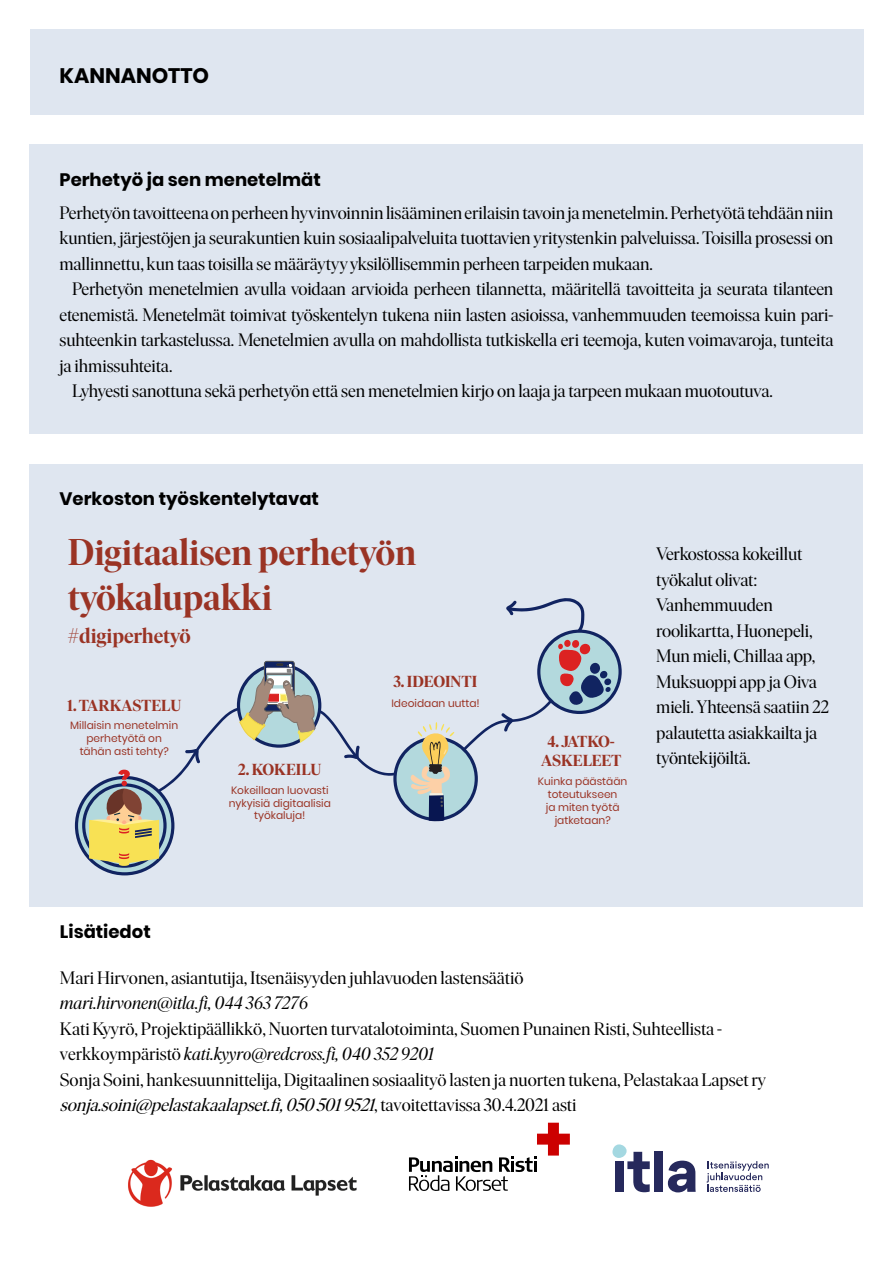
<style>
.page{position:relative;width:893px;height:1263px;background:#fff}
.page>*{position:absolute;margin:0;border:0;box-sizing:border-box;transform-origin:0 0}
.t1{font:600 37.2px/44.5px "Ivar Display";color:#9a3324}
.t2{font:600 21.3px "Ivar Display";letter-spacing:-.005em;color:#9a3324}
.t3{font:700 21px "Poppins";color:#000}
.t4{font:18px/25.5px "Ivar Display";color:#000}
.t5{font:700 18px "Poppins";color:#000}
.t6{font:italic 18px "Ivar Display";color:#000}
.t7{font:700 15.9px/19px "Ivar Display";color:#9a3324;text-align:center}
.t8{font:10.65px/12.8px "Poppins";color:#9a3324;text-align:center}
.s1{font-style:italic}
</style>
<div class="page">
<div style="left:30px;top:30px;width:833px;height:85px;background:#dfe6f0"></div>
<div style="left:30px;top:145px;width:833px;height:289px;background:#dfe6f0"></div>
<div style="left:30px;top:463px;width:833px;height:443px;background:#dfe6f0"></div>
<svg style="left:75px;top:598px;width:547px;height:277px"></svg>
<div style="left:612px;top:1144px;width:15px;height:14px;background:#a4d8e1;border-radius:6px"></div>
<div style="left:615px;top:1161px;width:9px;height:31px;background:#26295c"></div>
<svg style="left:627px;top:1152px;width:23px;height:40px"></svg>
<div style="left:654px;top:1152px;width:9px;height:40px;background:#26295c"></div>
<svg style="left:668px;top:1160px;width:28px;height:32px"></svg>
<svg style="left:707px;top:1161px;width:62px;height:31px"></svg>
<svg style="left:409px;top:1123px;width:161px;height:68px"></svg>
<img style="left:128px;top:1159px;width:229px;height:48px">
<p class="t3" style="left:60px;top:64px;width:151px">KANNANOTTO</p>
<p class="t5" style="left:60px;top:169px;width:263px">Perhetyö ja sen menetelmät</p>
<p class="t4" style="left:60px;top:200px;width:775px;text-align:justify">Perhetyön tavoitteena on perheen hyvinvoinnin lisääminen erilaisin tavoin ja menetelmin. Perhetyötä tehdään niin kuntien, järjestöjen ja seurakuntien kuin sosiaalipalveluita tuottavien yritystenkin palveluissa. Toisilla prosessi on mallinnettu, kun taas toisilla se määräytyy yksilöllisemmin perheen tarpeiden mukaan.</p>
<p class="t4" style="left:72px;top:277px;width:763px">Perhetyön menetelmien avulla voidaan arvioida perheen tilannetta, määritellä tavoitteita ja seurata tilanteen</p>
<p class="t4" style="left:60px;top:302px;width:775px">etenemistä. Menetelmät toimivat työskentelyn tukena niin lasten asioissa, vanhemmuuden teemoissa kuin pari-</p>
<p class="t4" style="left:60px;top:328px;width:775px">suhteenkin tarkastelussa. Menetelmien avulla on mahdollista tutkiskella eri teemoja, kuten voimavaroja, tunteita</p>
<p class="t4" style="left:60px;top:353px;width:114px">ja ihmissuhteita.</p>
<p class="t4" style="left:72px;top:379px;width:702px">Lyhyesti sanottuna sekä perhetyön että sen menetelmien kirjo on laaja ja tarpeen mukaan muotoutuva.</p>
<p class="t5" style="left:60px;top:488px;width:261px">Verkoston työskentelytavat</p>
<h1 class="t1" style="left:68px;top:531px;width:350px">Digitaalisen perhetyön työkalupakki</h1>
<p class="t2" style="left:68px;top:624px;width:125px">#digiperhetyö</p>
<p class="t7" style="left:67px;top:696px;width:116px">1. TARKASTELU</p>
<p class="t8" style="left:70px;top:719px;width:110px">Millaisin menetelmin perhetyötä on tähän asti tehty?</p>
<p class="t7" style="left:238px;top:760px;width:85px">2. KOKEILU</p>
<p class="t8" style="left:229px;top:784px;width:104px">Kokeillaan luovasti nykyisiä digitaalisia työkaluja!</p>
<p class="t7" style="left:393px;top:673px;width:85px">3. IDEOINTI</p>
<p class="t8" style="left:391px;top:697px;width:90px">Ideoidaan uutta!</p>
<p class="t7" style="left:541px;top:732px;width:82px">4. JATKO-<br>ASKELEET</p>
<p class="t8" style="left:538px;top:775px;width:91px">Kuinka päästään toteutukseen<br>ja miten työtä jatketaan?</p>
<p class="t4" style="left:656px;top:542px;width:174px">Verkostossa kokeillut työkalut olivat:<br>Vanhemmuuden roolikartta, Huonepeli,<br>Mun mieli, Chillaa app,<br>Muksuoppi app ja Oiva mieli. Yhteensä saatiin 22 palautetta asiakkailta ja työntekijöiltä.</p>
<p class="t5" style="left:60px;top:921px;width:92px">Lisätiedot</p>
<p class="t4" style="left:60px;top:965px;width:465px">Mari Hirvonen, asiantutija, Itsenäisyyden juhlavuoden lastensäätiö</p>
<p class="t6" style="left:60px;top:993px;width:249px">mari.hirvonen@itla.fi, 044 363 7276</p>
<p class="t4" style="left:60px;top:1016px;width:708px">Kati Kyyrö, Projektipäällikkö, Nuorten turvatalotoiminta, Suomen Punainen Risti, Suhteellista - verkkoympäristö <span class="s1">kati.kyyro@redcross.fi, 040 352 9201<br></span>Sonja Soini, hankesuunnittelija, Digitaalinen sosiaalityö lasten ja nuorten tukena, Pelastakaa Lapset ry <span class="s1">sonja.soini@pelastakaalapset.fi,0505019521</span>, t a v o i t e t t a v i s s a 3 0 . 4 . 2 0 2 1 a s t i</p>
</div>
